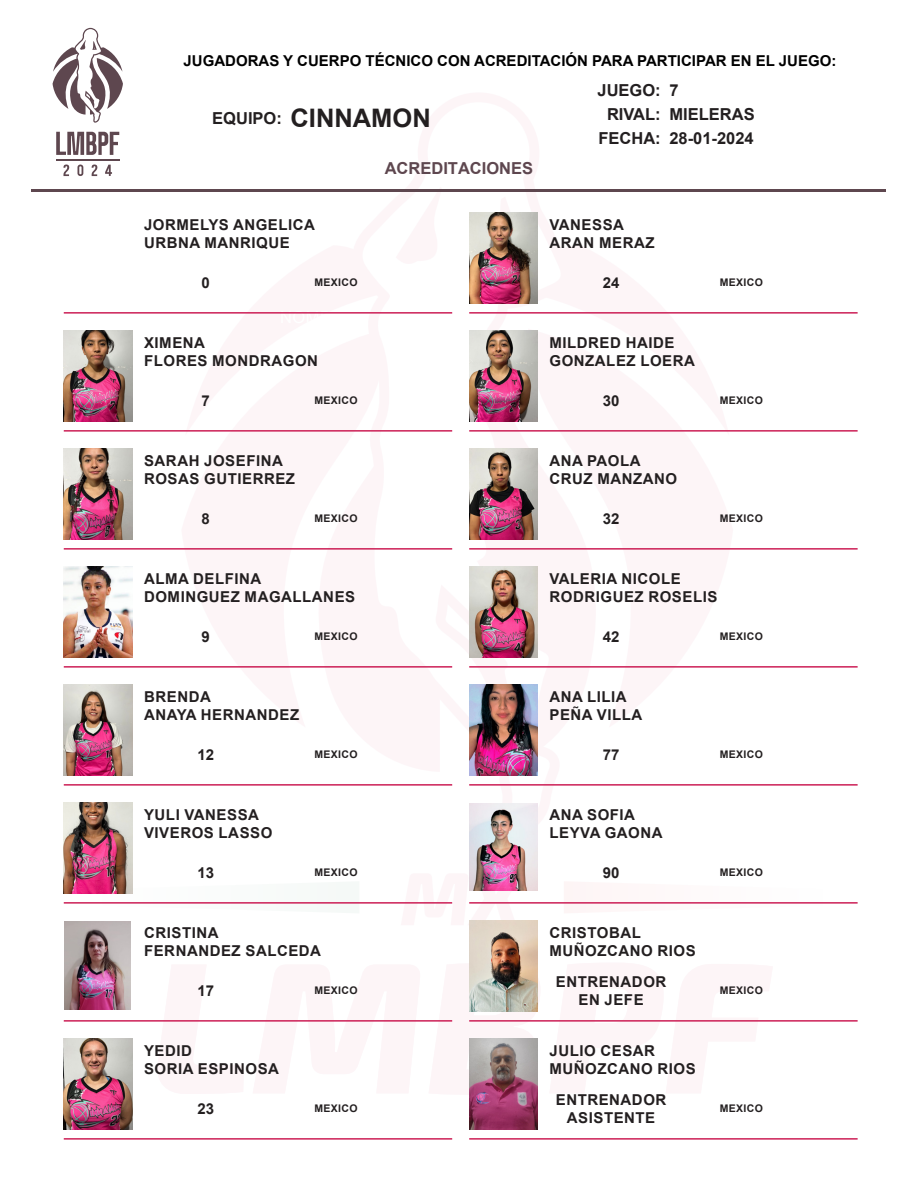
<style>
.page{position:relative;width:918px;height:1188px;background:#fff}
.page>*{position:absolute;margin:0;border:0;box-sizing:border-box;transform-origin:0 0}
.t1{font:700 25.5px "Arial";color:#231f20}
.t2{font:700 16.5px/24px "Arial";color:#231f20}
.t3{font:700 16.5px "Arial";color:#5e474f}
.t4{font:700 15px/18px "Arial";letter-spacing:.035em;color:#231f20;text-align:center}
.t5{font:700 15px "Arial";color:#000}
.t6{font:700 10.5px "Arial";letter-spacing:.035em;color:#231f20}
</style>
<div class="page">
<svg style="left:452px;top:902px;width:82px;height:19px"></svg>
<svg style="left:89px;top:870px;width:44px;height:54px"></svg>
<svg style="left:452px;top:212px;width:86px;height:592px"></svg>
<hr style="left:32px;top:189px;width:854px;height:3px;background:#5e474f">
<svg style="left:53px;top:28px;width:70px;height:95px"></svg>
<svg style="left:56px;top:132px;width:63px;height:23px"></svg>
<svg style="left:63px;top:165px;width:6px;height:11px"></svg>
<svg style="left:77px;top:165px;width:6px;height:11px"></svg>
<svg style="left:92px;top:165px;width:5px;height:11px"></svg>
<svg style="left:105px;top:165px;width:7px;height:11px"></svg>
<hr style="left:56px;top:159px;width:64px;height:1px;background:#5e474f">
<hr style="left:64px;top:312px;width:388px;height:2px;background:#cc1f56">
<img style="left:64px;top:331px;width:68px;height:90px">
<hr style="left:64px;top:430px;width:388px;height:2px;background:#cc1f56">
<img style="left:64px;top:449px;width:68px;height:90px">
<hr style="left:64px;top:548px;width:388px;height:2px;background:#cc1f56">
<img style="left:64px;top:567px;width:68px;height:90px">
<hr style="left:64px;top:666px;width:388px;height:2px;background:#cc1f56">
<img style="left:64px;top:685px;width:68px;height:90px">
<hr style="left:64px;top:784px;width:388px;height:2px;background:#cc1f56">
<img style="left:64px;top:803px;width:68px;height:90px">
<hr style="left:64px;top:902px;width:388px;height:2px;background:#cc1f56">
<img style="left:65px;top:921px;width:65px;height:88px">
<hr style="left:64px;top:1020px;width:388px;height:2px;background:#cc1f56">
<img style="left:64px;top:1039px;width:68px;height:90px">
<hr style="left:64px;top:1138px;width:388px;height:2px;background:#cc1f56">
<img style="left:469px;top:213px;width:69px;height:90px">
<hr style="left:469px;top:312px;width:389px;height:2px;background:#cc1f56">
<img style="left:469px;top:331px;width:69px;height:90px">
<hr style="left:469px;top:430px;width:389px;height:2px;background:#cc1f56">
<img style="left:469px;top:449px;width:69px;height:90px">
<hr style="left:469px;top:548px;width:389px;height:2px;background:#cc1f56">
<img style="left:469px;top:567px;width:69px;height:90px">
<hr style="left:469px;top:666px;width:389px;height:2px;background:#cc1f56">
<img style="left:469px;top:685px;width:69px;height:90px">
<hr style="left:469px;top:784px;width:389px;height:2px;background:#cc1f56">
<img style="left:469px;top:804px;width:69px;height:87px">
<hr style="left:469px;top:902px;width:389px;height:2px;background:#cc1f56">
<img style="left:469px;top:921px;width:69px;height:90px">
<hr style="left:469px;top:1020px;width:389px;height:2px;background:#cc1f56">
<img style="left:469px;top:1039px;width:69px;height:90px">
<hr style="left:469px;top:1138px;width:389px;height:2px;background:#cc1f56">
<p class="t5" style="left:184px;top:51px;width:654px">JUGADORAS Y CUERPO TÉCNICO CON ACREDITACIÓN PARA PARTICIPAR EN EL JUEGO:</p>
<p class="t2" style="left:669px;top:79px;width:87px">7<br>MIELERAS<br>28-01-2024</p>
<p class="t2" style="left:598px;top:79px;width:65px;text-align:center">JUEGO:<br>RIVAL:<br>FECHA:</p>
<h1 class="t1" style="left:291px;top:101px;width:142px">CINNAMON</h1>
<p class="t2" style="left:212px;top:107px;width:71px">EQUIPO:</p>
<p class="t4" style="left:144px;top:216px;width:172px">JORMELYS ANGELICA</p>
<p class="t4" style="left:144px;top:234px;width:147px">URBNA MANRIQUE</p>
<p class="t4" style="left:202px;top:273px;width:10px">0</p>
<p class="t6" style="left:314px;top:275px;width:45px">MEXICO</p>
<p class="t4" style="left:144px;top:334px;width:62px">XIMENA</p>
<p class="t4" style="left:144px;top:352px;width:176px">FLORES MONDRAGON</p>
<p class="t4" style="left:202px;top:391px;width:10px">7</p>
<p class="t6" style="left:314px;top:393px;width:45px">MEXICO</p>
<p class="t4" style="left:144px;top:452px;width:140px">SARAH JOSEFINA</p>
<p class="t4" style="left:144px;top:470px;width:153px">ROSAS GUTIERREZ</p>
<p class="t4" style="left:202px;top:509px;width:10px">8</p>
<p class="t6" style="left:314px;top:511px;width:45px">MEXICO</p>
<p class="t4" style="left:144px;top:570px;width:119px">ALMA DELFINA</p>
<p class="t4" style="left:144px;top:588px;width:213px">DOMINGUEZ MAGALLANES</p>
<p class="t4" style="left:202px;top:627px;width:10px">9</p>
<p class="t6" style="left:314px;top:629px;width:45px">MEXICO</p>
<p class="t4" style="left:144px;top:688px;width:68px">BRENDA</p>
<p class="t4" style="left:144px;top:706px;width:157px">ANAYA HERNANDEZ</p>
<p class="t4" style="left:197px;top:745px;width:18px">12</p>
<p class="t6" style="left:314px;top:747px;width:45px">MEXICO</p>
<p class="t4" style="left:144px;top:806px;width:116px">YULI VANESSA</p>
<p class="t4" style="left:144px;top:824px;width:130px">VIVEROS LASSO</p>
<p class="t4" style="left:197px;top:863px;width:18px">13</p>
<p class="t6" style="left:314px;top:865px;width:45px">MEXICO</p>
<p class="t4" style="left:144px;top:924px;width:76px">CRISTINA</p>
<p class="t4" style="left:144px;top:942px;width:179px">FERNANDEZ SALCEDA</p>
<p class="t4" style="left:197px;top:981px;width:18px">17</p>
<p class="t6" style="left:314px;top:983px;width:45px">MEXICO</p>
<p class="t4" style="left:144px;top:1042px;width:49px">YEDID</p>
<p class="t4" style="left:144px;top:1060px;width:136px">SORIA ESPINOSA</p>
<p class="t4" style="left:197px;top:1099px;width:18px">23</p>
<p class="t6" style="left:314px;top:1101px;width:45px">MEXICO</p>
<p class="t3" style="left:385px;top:156px;width:150px">ACREDITACIONES</p>
<p class="t4" style="left:550px;top:216px;width:76px">VANESSA</p>
<p class="t4" style="left:550px;top:234px;width:107px">ARAN MERAZ</p>
<p class="t4" style="left:603px;top:273px;width:18px">24</p>
<p class="t6" style="left:720px;top:275px;width:45px">MEXICO</p>
<p class="t4" style="left:550px;top:334px;width:126px">MILDRED HAIDE</p>
<p class="t4" style="left:550px;top:352px;width:147px">GONZALEZ LOERA</p>
<p class="t4" style="left:603px;top:391px;width:18px">30</p>
<p class="t6" style="left:720px;top:393px;width:45px">MEXICO</p>
<p class="t4" style="left:550px;top:452px;width:93px">ANA PAOLA</p>
<p class="t4" style="left:550px;top:470px;width:129px">CRUZ MANZANO</p>
<p class="t4" style="left:603px;top:509px;width:18px">32</p>
<p class="t6" style="left:720px;top:511px;width:45px">MEXICO</p>
<p class="t4" style="left:550px;top:570px;width:133px">VALERIA NICOLE</p>
<p class="t4" style="left:550px;top:588px;width:169px">RODRIGUEZ ROSELIS</p>
<p class="t4" style="left:603px;top:627px;width:18px">42</p>
<p class="t6" style="left:720px;top:629px;width:45px">MEXICO</p>
<p class="t4" style="left:550px;top:688px;width:79px">ANA LILIA</p>
<p class="t4" style="left:550px;top:706px;width:94px">PEÑA VILLA</p>
<p class="t4" style="left:603px;top:745px;width:18px">77</p>
<p class="t6" style="left:720px;top:747px;width:45px">MEXICO</p>
<p class="t4" style="left:550px;top:806px;width:87px">ANA SOFIA</p>
<p class="t4" style="left:550px;top:824px;width:115px">LEYVA GAONA</p>
<p class="t4" style="left:603px;top:863px;width:18px">90</p>
<p class="t6" style="left:720px;top:865px;width:45px">MEXICO</p>
<p class="t4" style="left:550px;top:924px;width:93px">CRISTOBAL</p>
<p class="t4" style="left:550px;top:942px;width:148px">MUÑOZCANO RIOS</p>
<p class="t4" style="left:556px;top:972px;width:112px">ENTRENADOR<br>EN JEFE</p>
<p class="t6" style="left:720px;top:983px;width:45px">MEXICO</p>
<p class="t4" style="left:550px;top:1042px;width:107px">JULIO CESAR</p>
<p class="t4" style="left:550px;top:1060px;width:148px">MUÑOZCANO RIOS</p>
<p class="t4" style="left:556px;top:1090px;width:112px">ENTRENADOR<br>ASISTENTE</p>
<p class="t6" style="left:720px;top:1101px;width:45px">MEXICO</p>
</div>
